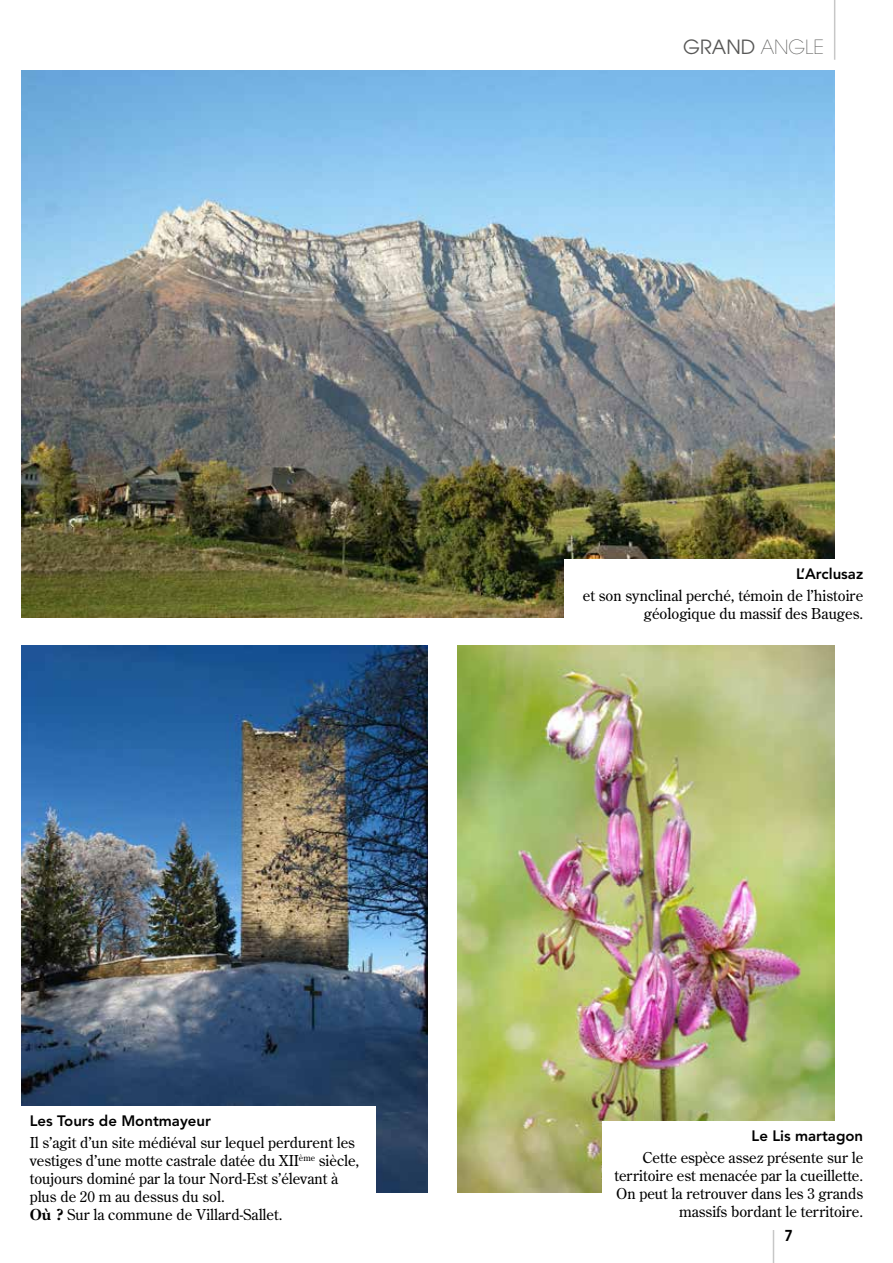
<style>
.page{position:relative;width:893px;height:1263px;background:#fff}
.page>*{position:absolute;margin:0;border:0;box-sizing:border-box;transform-origin:0 0}
.t1{font:19.5px "Avant Garde";color:#575756}
.t2{font:15px/18px "Century Old Style Std";color:#000;text-align:right}
.t3{font:800 15px "Avenir LT Std";color:#000}
.t4{font:600 15px "Avant Garde";color:#000}
.s1{font-weight:700}
.s2{font-weight:200}
</style>
<div class="page">
<hr style="left:773px;top:1230px;width:1px;height:33px;background:#c7c7c7">
<hr style="left:834px;top:0;width:1px;height:60px;background:#c7c7c7">
<img style="left:21px;top:645px;width:407px;height:548px">
<img style="left:21px;top:70px;width:814px;height:548px">
<img style="left:458px;top:645px;width:377px;height:548px">
<div style="left:17px;top:1106px;width:359px;height:123px;background:#fff"></div>
<div style="left:565px;top:559px;width:307px;height:68px;background:#fff"></div>
<div style="left:602px;top:1121px;width:270px;height:104px;background:#fff"></div>
<p class="t3" style="left:30px;top:1112px;width:183px">Les Tours de Montmayeur</p>
<p class="t2" style="left:30px;top:1133px;width:331px;text-align:left">Il s’agit d’un site médiéval sur lequel perdurent les vestiges d’une motte castrale datée du XII<sup>ème</sup> siècle, toujours dominé par la tour Nord-Est s’élevant à plus de 20 m au dessus du sol.<br><span class="s1">Où ?</span> Sur la commune de Villard-Sallet.</p>
<h1 class="t1" style="left:683px;top:36px;width:142px">GRAND <span class="s2">ANGLE</span></h1>
<p class="t3" style="left:796px;top:564px;width:69px">L’Arclusaz</p>
<p class="t2" style="left:583px;top:586px;width:282px">et son synclinal perché, témoin de l’histoire géologique du massif des Bauges.</p>
<p class="t3" style="left:751px;top:1127px;width:113px">Le Lis martagon</p>
<p class="t2" style="left:614px;top:1148px;width:250px">Cette espèce assez présente sur le territoire est menacée par la cueillette.<br>On peut la retrouver dans les 3 grands massifs bordant le territoire.</p>
<p class="t4" style="left:784px;top:1226px;width:10px">7</p>
</div>
